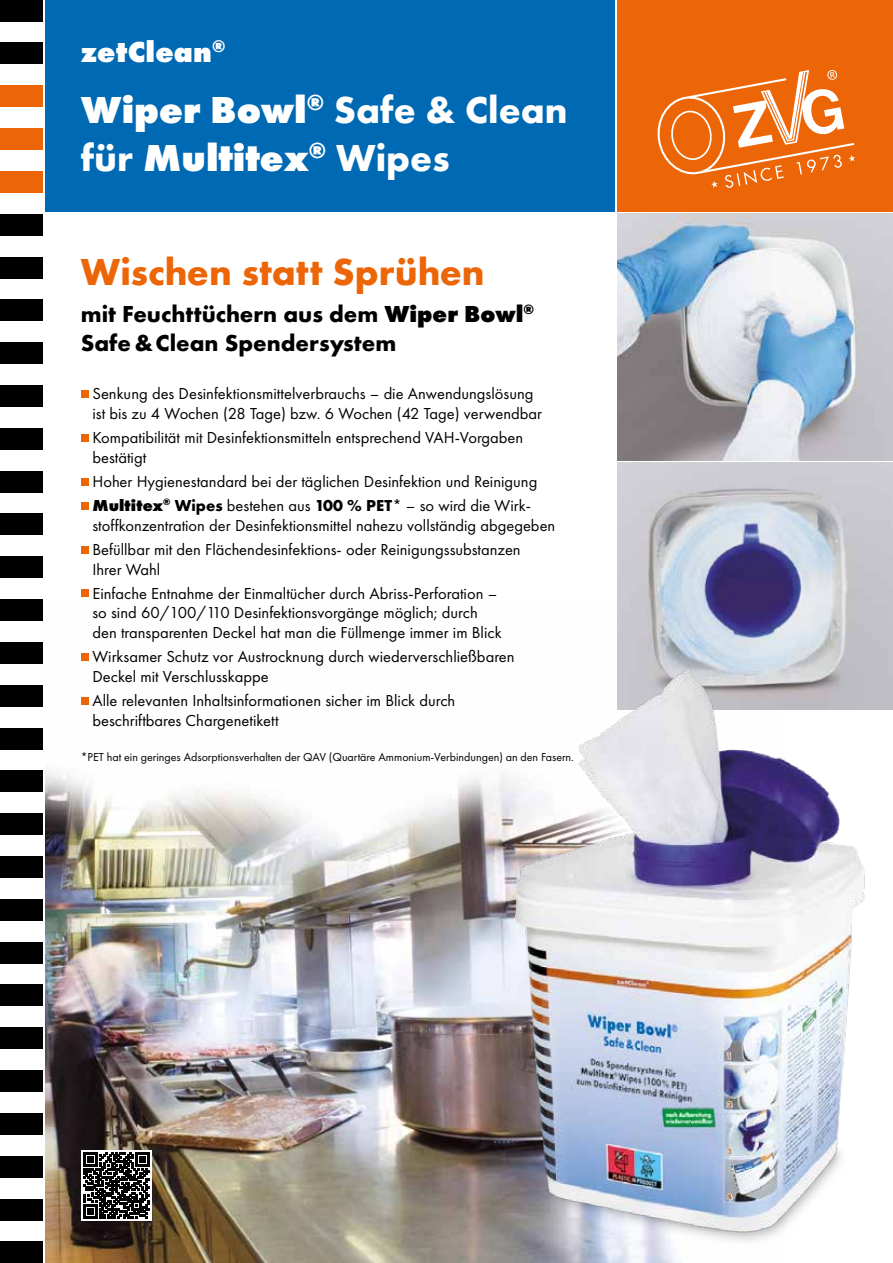
<style>
.page{position:relative;width:893px;height:1263px;background:#fff}
.page>*{position:absolute;margin:0;border:0;box-sizing:border-box;transform-origin:0 0}
.t1{font:700 39px/48px "Futura PT";color:#fff}
.t2{font:700 39px "Futura PT";color:#ec6608}
.t3{font:800 30px "Futura PT";color:#fff}
.t4{font:700 24px/28.8px "Futura PT";color:#000}
.t5{font:16.5px/19.8px "Futura PT";color:#000}
.t6{font:12px "Futura PT";color:#000}
.s1{font-weight:800}
.s2{font-weight:700}
</style>
<div class="page">
<div style="left:45px;top:0;width:570px;height:212px;background:#0069b4"></div>
<div style="left:617px;top:0;width:276px;height:212px;background:#ec6608"></div>
<svg style="left:657px;top:70px;width:198px;height:118px"></svg>
<div style="left:0;top:0;width:43px;height:21px;background:#000"></div>
<div style="left:0;top:43px;width:42px;height:21px;background:#000"></div>
<div style="left:0;top:86px;width:42px;height:21px;background:#ec6608"></div>
<div style="left:0;top:128px;width:42px;height:22px;background:#ec6608"></div>
<div style="left:0;top:171px;width:42px;height:22px;background:#ec6608"></div>
<div style="left:0;top:214px;width:42px;height:21px;background:#000"></div>
<div style="left:0;top:257px;width:42px;height:21px;background:#000"></div>
<div style="left:0;top:300px;width:42px;height:21px;background:#000"></div>
<div style="left:0;top:343px;width:42px;height:21px;background:#000"></div>
<div style="left:0;top:385px;width:42px;height:22px;background:#000"></div>
<div style="left:0;top:428px;width:42px;height:21px;background:#000"></div>
<div style="left:0;top:471px;width:42px;height:21px;background:#000"></div>
<div style="left:0;top:514px;width:42px;height:21px;background:#000"></div>
<div style="left:0;top:557px;width:42px;height:21px;background:#000"></div>
<div style="left:0;top:599px;width:42px;height:22px;background:#000"></div>
<div style="left:0;top:642px;width:42px;height:21px;background:#000"></div>
<div style="left:0;top:685px;width:42px;height:21px;background:#000"></div>
<div style="left:0;top:728px;width:42px;height:21px;background:#000"></div>
<div style="left:0;top:771px;width:42px;height:21px;background:#000"></div>
<div style="left:0;top:813px;width:42px;height:22px;background:#000"></div>
<div style="left:0;top:856px;width:42px;height:22px;background:#000"></div>
<div style="left:0;top:899px;width:42px;height:21px;background:#000"></div>
<div style="left:0;top:942px;width:42px;height:21px;background:#000"></div>
<div style="left:0;top:985px;width:43px;height:21px;background:#000"></div>
<div style="left:0;top:1028px;width:42px;height:21px;background:#000"></div>
<div style="left:0;top:1070px;width:42px;height:22px;background:#000"></div>
<div style="left:0;top:1113px;width:42px;height:21px;background:#000"></div>
<div style="left:0;top:1156px;width:42px;height:21px;background:#000"></div>
<div style="left:0;top:1199px;width:42px;height:21px;background:#000"></div>
<div style="left:0;top:1242px;width:42px;height:21px;background:#000"></div>
<img style="left:45px;top:653px;width:432px;height:610px">
<img style="left:617px;top:214px;width:276px;height:246px">
<img style="left:617px;top:463px;width:276px;height:178px">
<img style="left:477px;top:641px;width:416px;height:622px">
<div style="left:81px;top:390px;width:7px;height:8px;background:#ec6608"></div>
<div style="left:81px;top:434px;width:7px;height:7px;background:#ec6608"></div>
<div style="left:81px;top:478px;width:7px;height:7px;background:#ec6608"></div>
<div style="left:81px;top:502px;width:7px;height:7px;background:#ec6608"></div>
<div style="left:81px;top:546px;width:7px;height:7px;background:#ec6608"></div>
<div style="left:81px;top:590px;width:7px;height:7px;background:#ec6608"></div>
<div style="left:81px;top:653px;width:7px;height:8px;background:#ec6608"></div>
<div style="left:81px;top:697px;width:7px;height:8px;background:#ec6608"></div>
<svg style="left:81px;top:1150px;width:70px;height:70px"></svg>
<svg style="left:83px;top:1152px;width:66px;height:66px"></svg>
<h2 class="t3" style="left:81px;top:33px;width:146px">zetClean<sup>®</sup></h2>
<h1 class="t1" style="left:81px;top:85px;width:488px"><span class="s1">Wiper Bowl</span><sup>®</sup> Safe &amp; Clean für <span class="s1">Multitex</span><sup>®</sup> Wipes</h1>
<h1 class="t2" style="left:81px;top:247px;width:405px">Wischen statt Sprühen</h1>
<h3 class="t4" style="left:81px;top:299px;width:455px">mit Feuchttüchern aus dem <span class="s1">Wiper Bowl</span><sup>®<br></sup>Safe &amp;Clean Spendersystem</h3>
<p class="t5" style="left:92px;top:384px;width:451px">Senkung des Desinfektionsmittelverbrauchs – die Anwendungslösung ist bis zu 4 Wochen (28 Tage) bzw. 6 Wochen (42 Tage) verwendbar</p>
<p class="t5" style="left:92px;top:427px;width:432px">Kompatibilität mit Desinfektionsmitteln entsprechend VAH-Vorgaben bestätigt</p>
<p class="t5" style="left:92px;top:469px;width:446px;line-height:24px">Hoher Hygienestandard bei der täglichen Desinfektion und Reinigung<br><span class="s1">Multitex</span><sup>®</sup> <span class="s2">Wipes</span> bestehen aus <span class="s2">100 % PET</span>* – so wird die Wirk-</p>
<p class="t5" style="left:92px;top:513px;width:464px;line-height:24px">stoffkonzentration der Desinfektionsmittel nahezu vollständig abgegeben<br>Befüllbar mit den Flächendesinfektions- oder Reinigungssubstanzen</p>
<p class="t5" style="left:92px;top:557px;width:406px;line-height:24px">Ihrer Wahl<br>Einfache Entnahme der Einmaltücher durch Abriss-Perforation –</p>
<p class="t5" style="left:92px;top:603px;width:411px">so sind 60/100/110 Desinfektionsvorgänge möglich; durch den transparenten Deckel hat man die Füllmenge immer im Blick</p>
<p class="t5" style="left:92px;top:647px;width:424px">Wirksamer Schutz vor Austrocknung durch wiederverschließbaren<br>Deckel mit Verschlusskappe</p>
<p class="t5" style="left:92px;top:691px;width:364px">Alle relevanten Inhaltsinformationen sicher im Blick durch beschriftbares Chargenetikett</p>
<p class="t6" style="left:81px;top:749px;width:495px">*PET hat ein geringes Adsorptionsverhalten der QAV (Quartäre Ammonium-Verbindungen) an den Fasern.</p>
</div>
